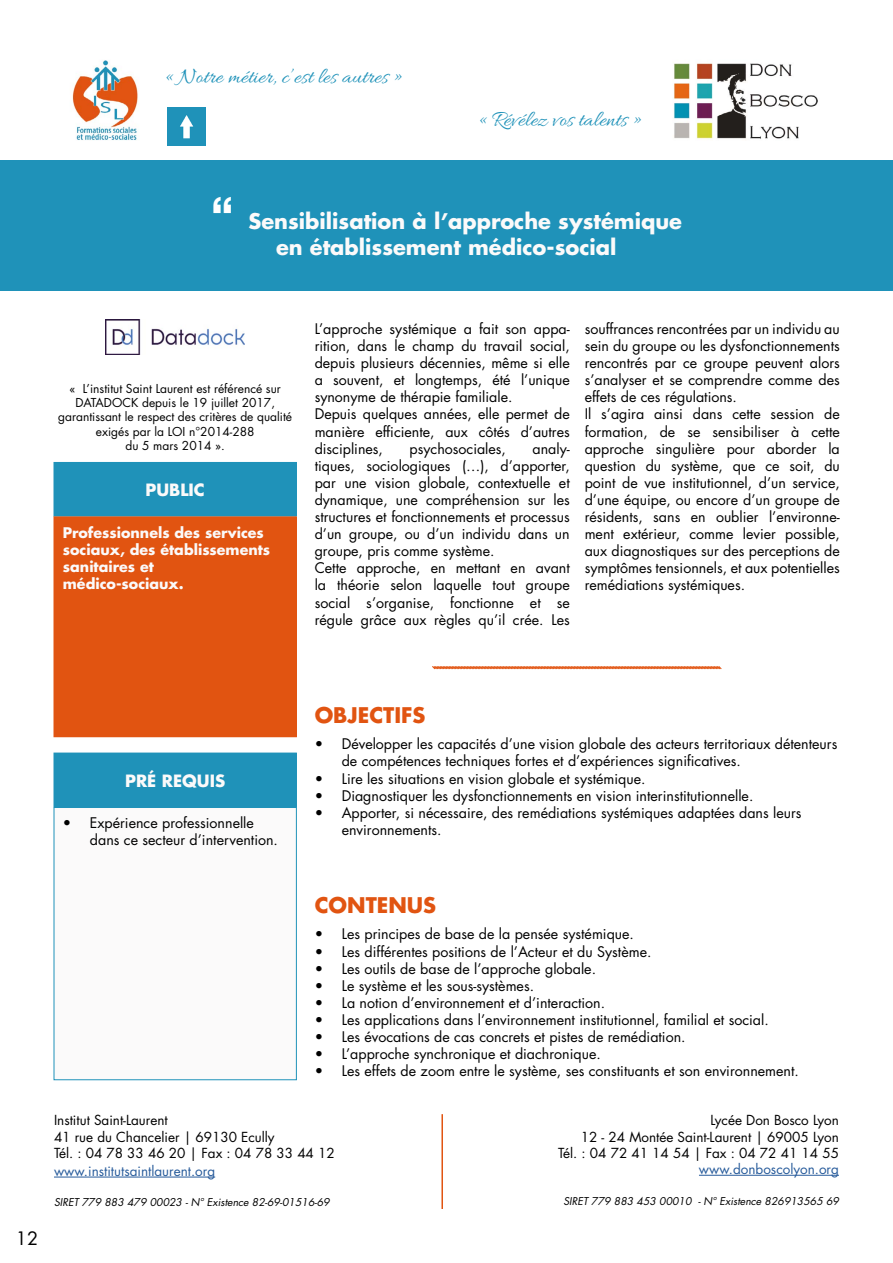
<style>
.page{position:relative;width:893px;height:1263px;background:#fff}
.page>*{position:absolute;margin:0;border:0;box-sizing:border-box;transform-origin:0 0}
.t1{font:22.5px "Allura";color:#1f92b9}
.t2{font:700 21px/25.2px "Futura Std";color:#fbfafa;text-align:center}
.t3{font:700 21px "Futura Std";color:#e15411}
.t4{font:18px "Futura Std";color:#000}
.t5{font:700 16.5px "Futura Std";color:#fbfafa}
.t6{font:14.25px/17.1px "Futura Std";color:#000}
.t7{font:700 14.25px/17.1px "Futura Std";color:#fbfafa}
.t8{font:13.5px/16.2px "Futura Std";color:#000;text-align:right}
.t9{font:13.5px "Futura Std";color:#275b9b}
.t10{font:12px/14.4px "Futura Std";color:#000;text-align:center}
.t11{font:italic 10.5px "Futura Std";color:#000}
.s1{font-family:"Helvetica Neue LT Pro";font-weight:800;font-size:45px;color:#fff}
</style>
<div class="page">
<img style="left:673px;top:63px;width:145px;height:76px">
<img style="left:72px;top:60px;width:66px;height:80px">
<img style="left:105px;top:320px;width:139px;height:34px">
<div style="left:54px;top:462px;width:242px;height:54px;background:#1f92b9"></div>
<div style="left:0;top:161px;width:893px;height:130px;background:#1f92b9"></div>
<div style="left:54px;top:753px;width:242px;height:54px;background:#1f92b9"></div>
<hr style="left:699px;top:1175px;width:140px;height:1px;background:#275b9b">
<hr style="left:54px;top:1177px;width:161px;height:1px;background:#275b9b">
<hr style="left:441px;top:1114px;width:2px;height:95px;background:#e15411">
<img style="left:168px;top:107px;width:38px;height:38px">
<svg style="left:432px;top:666px;width:290px;height:4px"></svg>
<div style="left:54px;top:807px;width:242px;height:273px;background:#fbfafa"></div>
<div style="left:54px;top:807px;width:243px;height:273px;border:1px solid #1f92b9"></div>
<div style="left:54px;top:517px;width:242px;height:220px;background:#e15411"></div>
<div style="left:54px;top:516px;width:243px;height:221px;border:1px solid #e15411"></div>
<h1 class="t1" style="left:165px;top:64px;width:239px">« Notre métier, c’est les autres »</h1>
<h1 class="t1" style="left:478px;top:107px;width:164px">« Révélez vos talents »</h1>
<h2 class="t2" style="left:211px;top:209px;width:473px"><span class="s1">‘‘</span> Sensibilisation à l’approche systémique en établissement médico-social</h2>
<p class="t10" style="left:58px;top:381px;width:235px">« L’institut Saint Laurent est référencé sur DATADOCK depuis le 19 juillet 2017, garantissant le respect des critères de qualité exigés par la LOI n°2014-288<br>du 5 mars 2014 ».</p>
<p class="t5" style="left:146px;top:479px;width:61px">PUBLIC</p>
<p class="t7" style="left:63px;top:523px;width:209px">Professionnels des services sociaux, des établissements sanitaires et médico-sociaux.</p>
<p class="t6" style="left:315px;top:320px;width:257px">L’approche systémique a fait son appa&shy;rition, dans le champ du travail social, depuis plusieurs décennies, même si elle a souvent, et longtemps, été l’unique synonyme de thérapie familiale.<br>Depuis quelques années, elle permet de manière efficiente, aux côtés d’autres disciplines,</p>
<p class="t6" style="left:315px;top:440px;width:257px;text-indent:218px">analy&shy;tiques, sociologiques (…), d’apporter, par une vision globale, contextuelle et dynamique, une compréhension sur les structures et fonctionnements et processus d’un groupe, ou d’un individu dans un groupe, pris comme système.<br>Cette approche, en mettant en avant la théorie selon laquelle tout groupe social s’organise, fonctionne et se régule grâce aux règles qu’il crée. Les</p>
<p class="t6" style="left:410px;top:440px;width:98px">psychosociales,</p>
<p class="t6" style="left:585px;top:320px;width:257px">souffrances rencontrées par un individu au sein du groupe ou les dysfonctionnements rencontrés par ce groupe peuvent alors s’analyser et se comprendre comme des effets de ces régulations.<br>Il s’agira ainsi dans cette session de formation, de se sensibiliser à cette approche singulière pour aborder la question du système, que ce soit, du point de vue institutionnel, d’un service, d’une équipe, ou encore d’un groupe de résidents, sans en oublier l’environne&shy;ment extérieur, comme levier possible, aux diagnostiques sur des perceptions de symptômes tensionnels, et aux potentielles remédiations systémiques.</p>
<p class="t5" style="left:125px;top:769px;width:102px">PRÉ REQUIS</p>
<p class="t6" style="left:90px;top:814px;width:190px;text-indent:-27px">• Expérience professionnelle dans ce secteur d’intervention.</p>
<h2 class="t3" style="left:315px;top:701px;width:112px">OBJECTIFS</h2>
<p class="t6" style="left:342px;top:736px;width:497px;text-indent:-27px">• Développer les capacités d’une vision globale des acteurs territoriaux détenteurs de compétences techniques fortes et d’expériences significatives.</p>
<p class="t6" style="left:315px;top:770px;width:332px">• Lire les situations en vision globale et systémique.</p>
<p class="t6" style="left:315px;top:787px;width:440px">• Diagnostiquer les dysfonctionnements en vision interinstitutionnelle.</p>
<p class="t6" style="left:342px;top:804px;width:461px;text-indent:-27px">• Apporter, si nécessaire, des remédiations systémiques adaptées dans leurs environnements.</p>
<p class="t4" style="left:16px;top:1227px;width:24px">12</p>
<h2 class="t3" style="left:315px;top:891px;width:123px">CONTENUS</h2>
<p class="t6" style="left:315px;top:926px;width:321px">• Les principes de base de la pensée systémique.</p>
<p class="t6" style="left:315px;top:943px;width:338px">• Les différentes positions de l’Acteur et du Système.</p>
<p class="t6" style="left:315px;top:960px;width:283px">• Les outils de base de l’approche globale.</p>
<p class="t6" style="left:315px;top:977px;width:221px">• Le système et les sous-systèmes.</p>
<p class="t6" style="left:315px;top:994px;width:292px">• La notion d’environnement et d’interaction.</p>
<p class="t6" style="left:315px;top:1011px;width:456px">• Les applications dans l’environnement institutionnel, familial et social.</p>
<p class="t6" style="left:315px;top:1028px;width:372px">• Les évocations de cas concrets et pistes de remédiation.</p>
<p class="t6" style="left:315px;top:1045px;width:288px">• L’approche synchronique et diachronique.</p>
<p class="t6" style="left:315px;top:1062px;width:486px">• Les effets de zoom entre le système, ses constituants et son environnement.</p>
<p class="t8" style="left:54px;top:1112px;width:282px;text-align:left">Institut Saint-Laurent<br>41 rue du Chancelier | 69130 Ecully<br>Tél. : 04 78 33 46 20 | Fax : 04 78 33 44 12</p>
<p class="t9" style="left:54px;top:1162px;width:163px">www.institutsaintlaurent.org</p>
<p class="t11" style="left:54px;top:1196px;width:277px">SIRET 779 883 479 00023 - N° Existence 82-69-01516-69</p>
<p class="t8" style="left:558px;top:1112px;width:282px">Lycée Don Bosco Lyon<br>12 - 24 Montée Saint-Laurent | 69005 Lyon<br>Tél. : 04 72 41 14 54 | Fax : 04 72 41 14 55</p>
<p class="t9" style="left:699px;top:1160px;width:142px">www.donboscolyon.org</p>
<p class="t11" style="left:563px;top:1194px;width:277px">SIRET 779 883 453 00010 - N° Existence 826913565 69</p>
</div>
